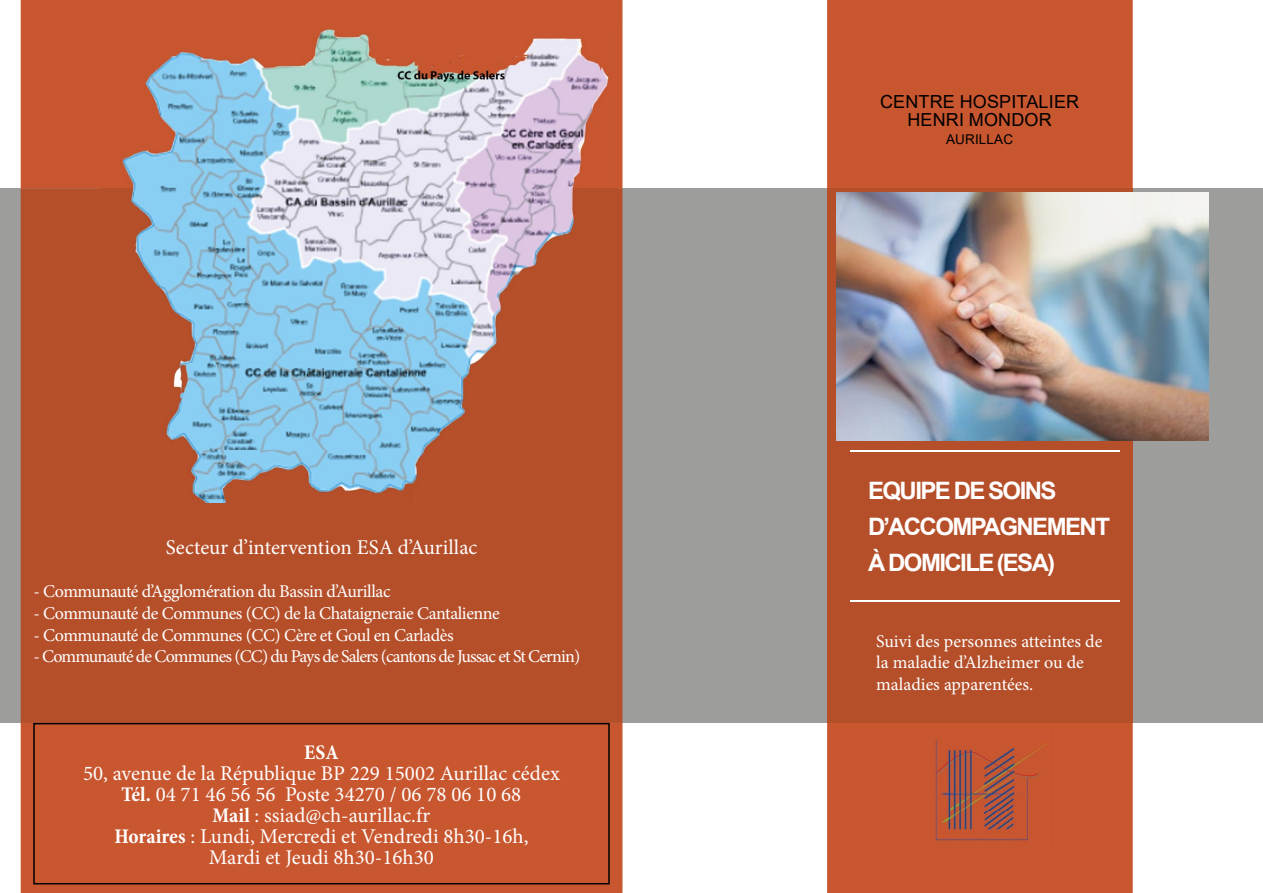
<style>
.page{position:relative;width:1263px;height:893px;background:#fff}
.page>*{position:absolute;margin:0;border:0;box-sizing:border-box;transform-origin:0 0}
.t1{font:700 24px/36px "Arial";letter-spacing:-.065em;color:#fff}
.t2{font:21px/21px "Minion Pro";color:#fff;text-align:center}
.t3{font:700 condensed 21px "Minion Pro";color:#fff}
.t4{font:18px "Minion Pro";letter-spacing:-.025em;color:#fff}
.t5{font:18px/21.6px "Minion Pro";color:#fff}
.t6{font:18px "Minion Pro";letter-spacing:-.05em;color:#fff}
.t7{font:18px/18px "Arial";letter-spacing:.01em;color:#000;text-align:center}
.t8{font:13.5px "Arial";letter-spacing:.01em;color:#000}
.s1{font-weight:700;font-stretch:condensed}
</style>
<div class="page">
<div style="left:0;top:189px;width:1263px;height:534px;background:#9d9d9c"></div>
<div style="left:827px;top:0;width:306px;height:893px;background:#c8562f"></div>
<div style="left:827px;top:189px;width:306px;height:534px;background:#b54f2a"></div>
<hr style="left:851px;top:450px;width:269px;height:1px;background:#fff">
<hr style="left:851px;top:600px;width:269px;height:2px;background:#fff">
<img style="left:837px;top:193px;width:371px;height:247px">
<div style="left:21px;top:0;width:601px;height:893px;background:#c8562f"></div>
<div style="left:21px;top:189px;width:601px;height:534px;background:#b54f2a"></div>
<img style="left:926px;top:730px;width:127px;height:122px">
<div style="left:33px;top:723px;width:577px;height:161px;background:#c8562f"></div>
<img style="left:102px;top:30px;width:516px;height:473px">
<p class="t2" style="left:166px;top:537px;width:313px">Secteur d’intervention ESA d’Aurillac</p>
<p class="t4" style="left:33px;top:580px;width:359px">- Communauté d’Agglomération du Bassin d’Aurillac</p>
<p class="t4" style="left:33px;top:601px;width:468px">- Communauté de Communes (CC) de la Chataigneraie Cantalienne</p>
<p class="t4" style="left:33px;top:623px;width:422px">- Communauté de Communes (CC) Cère et Goul en Carladès</p>
<p class="t6" style="left:33px;top:644px;width:548px">- Communauté de Communes (CC) du Pays de Salers (cantons de Jussac et St Cernin)</p>
<p class="t3" style="left:304px;top:738px;width:36px">ESA</p>
<p class="t2" style="left:83px;top:763px;width:478px">50, avenue de la République BP 229 15002 Aurillac cédex <span class="s1">Tél.</span> 04 71 46 56 56 Poste 34270 / 06 78 06 10 68<br><span class="s1">Mail</span> : ssiad@ch-aurillac.fr<br><span class="s1">Horaires</span> : Lundi, Mercredi et Vendredi 8h30-16h,<br>Mardi et Jeudi 8h30-16h30</p>
<p class="t7" style="left:880px;top:93px;width:201px">CENTRE HOSPITALIER<br>HENRI MONDOR</p>
<p class="t8" style="left:946px;top:130px;width:68px">AURILLAC</p>
<p class="t1" style="left:868px;top:473px;width:243px">EQUIPE DE SOINS<br>D’ACCOMPAGNEMENT<br>À DOMICILE (ESA)</p>
<p class="t5" style="left:876px;top:630px;width:228px">Suivi des personnes atteintes de la maladie d’Alzheimer ou de maladies apparentées.</p>
</div>
